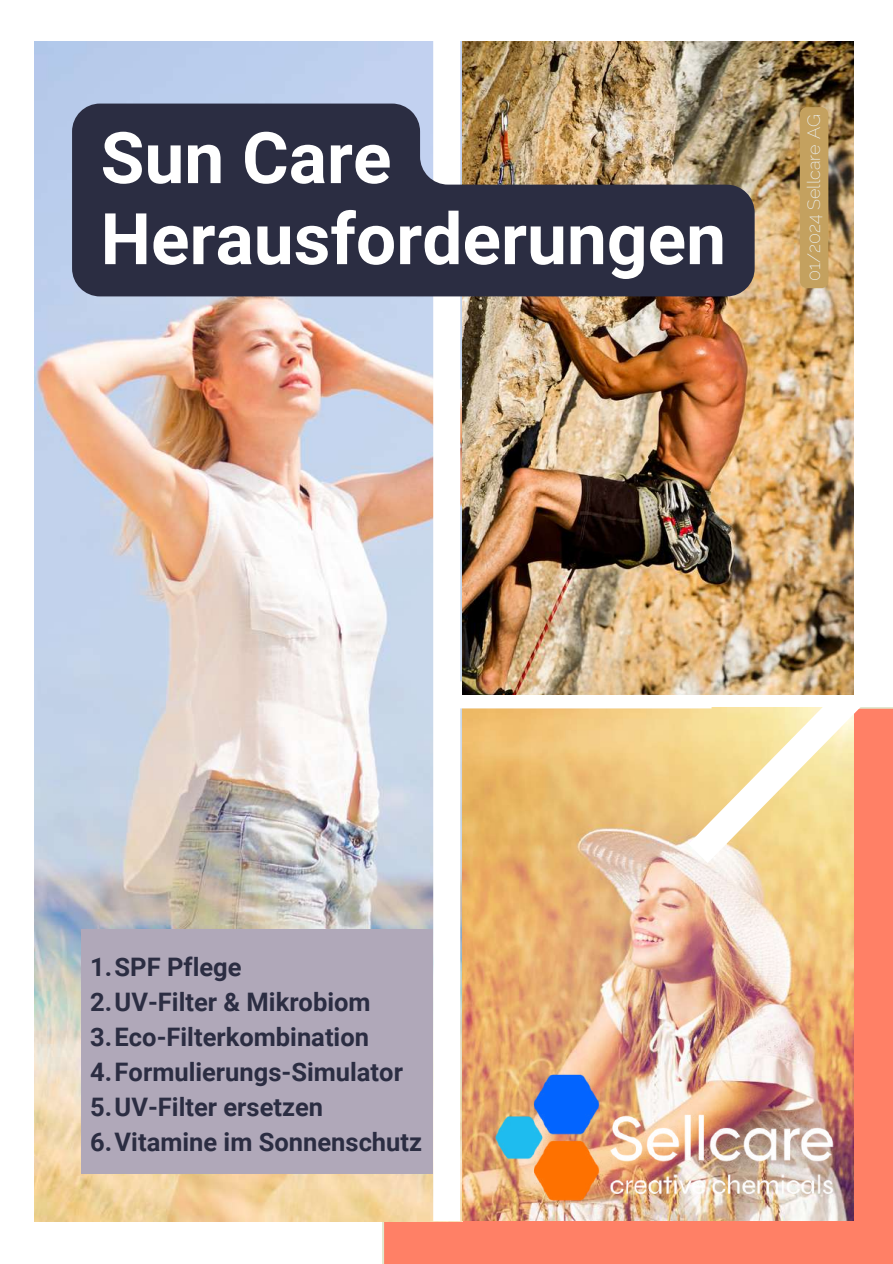
<style>
.page{position:relative;width:893px;height:1264px;background:#fff}
.page>*{position:absolute;margin:0;border:0;box-sizing:border-box;transform-origin:0 0}
.t1{font:700 71.25px/81px "Roboto";color:#fff}
.t2{font:700 25.5px/34.8px "Roboto";color:#2b2d42}
.t3{font:200 18px "Raleway";color:#edf2f4}
</style>
<div class="page">
<div style="left:383px;top:707px;width:509px;height:556px;background:#ff8066"></div>
<img style="left:35px;top:42px;width:427px;height:1179px">
<div style="left:81px;top:929px;width:352px;height:245px;background:#b0a8b9"></div>
<img style="left:462px;top:708px;width:391px;height:319px">
<img style="left:407px;top:1027px;width:485px;height:219px">
<svg style="left:659px;top:656px;width:232px;height:235px"></svg>
<div style="left:433px;top:0;width:27px;height:1221px;background:#fff"></div>
<div style="left:446px;top:681px;width:265px;height:27px;background:#fff"></div>
<img style="left:462px;top:42px;width:391px;height:652px">
<div style="left:799px;top:107px;width:29px;height:181px;background:#c4a15f;border-radius:7px"></div>
<svg style="left:72px;top:104px;width:682px;height:192px;background:#49454f"></svg>
<h1 class="t1" style="left:101px;top:118px;width:627px">Sun Care<br>Herausforderungen</h1>
<p class="t3" style="left:803px;top:281px;width:168px;rotate:-90deg">01/2024 Sellcare AG</p>
<p class="t2" style="left:90px;top:950px;width:333px">1.SPF Pflege<br>2.UV-Filter &amp; Mikrobiom<br>3.Eco-Filterkombination<br>4.Formulierungs-Simulator<br>5.UV-Filter ersetzen<br>6.Vitamine im Sonnenschutz</p>
</div>
